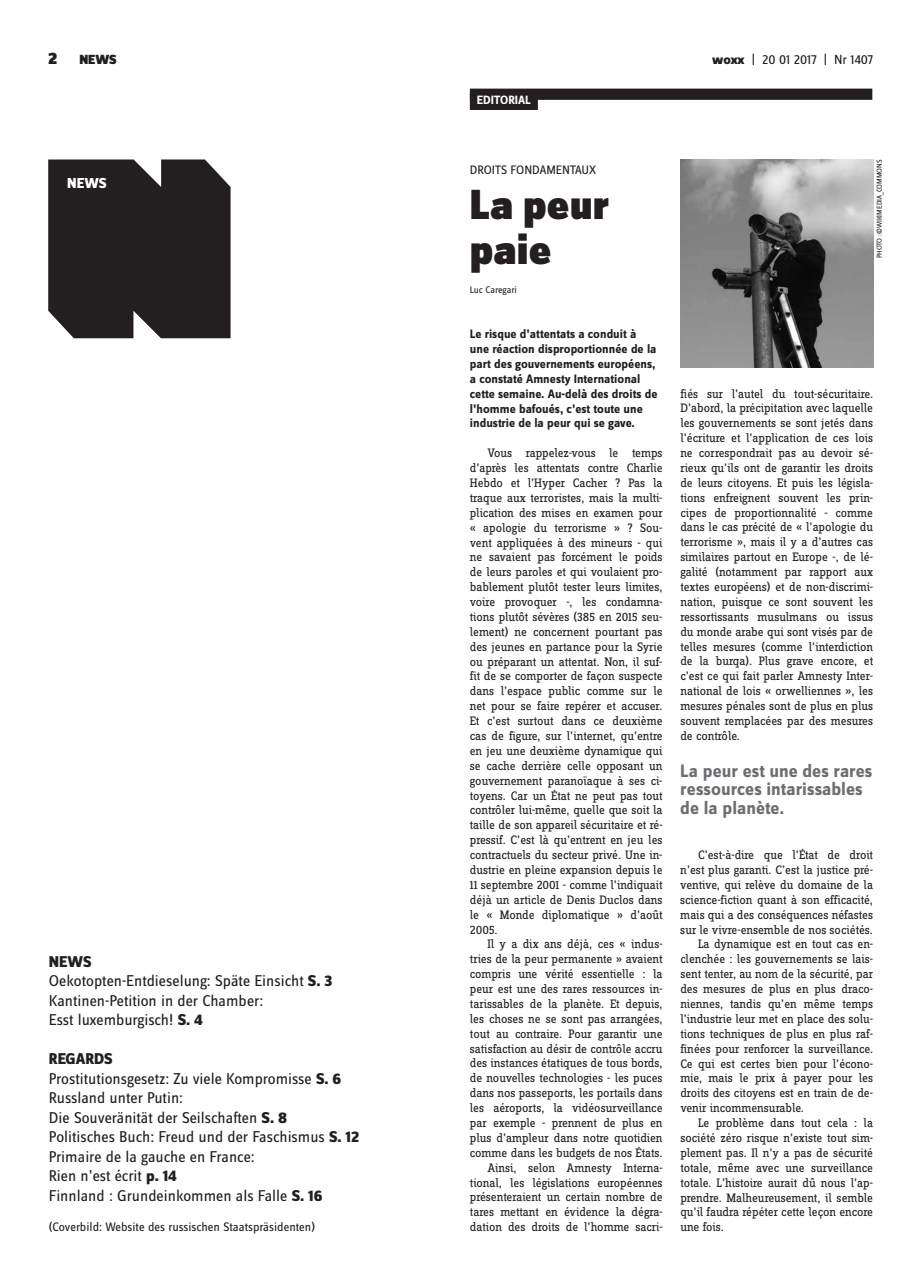
<style>
.page{position:relative;width:922px;height:1276px;background:#fff}
.page>*{position:absolute;margin:0;border:0;box-sizing:border-box;transform-origin:0 0}
.t1{font:900 43.75px/44.6px "Zine Sans Dis";color:#231f20}
.t2{font:700 18.75px/18.8px "Zine Sans Dis";color:#6d6e71}
.t3{font:900 17.5px "Zine Sans Dis";color:#231f20}
.t4{font:16.25px/19.5px "Zine Sans Dis";color:#231f20}
.t5{font:800 15px "Zine Sans Dis";color:#fff}
.t6{font:13.75px "Zine Sans Dis";letter-spacing:-.01em;color:#231f20}
.t7{font:900 13.75px "Zine Sans Dis";color:#231f20}
.t8{font:12.75px/14.9px "Zine Slab Dis";color:#231f20;text-align:justify}
.t9{font:700 12.75px/14.9px "Zine Sans Dis";color:#231f20}
.t10{font:12.75px "Zine Sans Dis";color:#231f20}
.t11{font:700 12.5px "Zine Sans Dis";color:#fff}
.t12{font:10px "Zine Sans Dis";color:#231f20}
.t13{font:7.5px "Zine Sans Dis";color:#231f20}
.s1{font-weight:800}
</style>
<div class="page">
<div style="left:469px;top:89px;width:403px;height:11px;background:#231f20"></div>
<div style="left:48px;top:159px;width:182px;height:179px;background:#231f20"></div>
<div style="left:469px;top:94px;width:68px;height:16px;background:#231f20"></div>
<img style="left:680px;top:159px;width:192px;height:209px">
<h3 class="t3" style="left:48px;top:49px;width:11px">2</h3>
<p class="t7" style="left:79px;top:53px;width:39px">NEWS</p>
<p class="t6" style="left:712px;top:53px;width:162px"><span class="s1">woxx</span> | 20 01 2017 | Nr 1407</p>
<p class="t5" style="left:67px;top:175px;width:41px">NEWS</p>
<p class="t4" style="left:49px;top:952px;width:285px"><span class="s1">NEWS<br></span>Oekotopten-Entdieselung: Späte Einsicht <span class="s1">S. 3<br></span>Kantinen-Petition in der Chamber:<br>Esst luxemburgisch! <span class="s1">S. 4</span></p>
<p class="t4" style="left:49px;top:1050px;width:311px"><span class="s1">REGARDS<br></span>Prostitutionsgesetz: Zu viele Kompromisse <span class="s1">S. 6<br></span>Russland unter Putin:<br>Die Souveränität der Seilschaften <span class="s1">S. 8<br></span>Politisches Buch: Freud und der Faschismus <span class="s1">S. 12<br></span>Primaire de la gauche en France:<br>Rien n’est écrit <span class="s1">p. 14<br></span>Finnland : Grundeinkommen als Falle <span class="s1">S. 16</span></p>
<p class="t10" style="left:49px;top:1220px;width:267px">(Coverbild: Website des russischen Staatspräsidenten)</p>
<p class="t11" style="left:477px;top:93px;width:55px">EDITORIAL</p>
<p class="t10" style="left:470px;top:163px;width:128px">Droits fondamentaux</p>
<h1 class="t1" style="left:469px;top:185px;width:140px">La peur paie</h1>
<p class="t12" style="left:469px;top:285px;width:49px">Luc Caregari</p>
<p class="t9" style="left:469px;top:327px;width:189px">Le risque d’attentats a conduit à une réaction disproportionnée de la part des gouvernements européens, a constaté Amnesty International cette semaine. Au-delà des droits de l’homme bafoués, c’est toute une industrie de la peur qui se gave.</p>
<p class="t8" style="left:469px;top:446px;width:194px;text-indent:18px">Vous rappelez-vous le temps d’après les attentats contre Charlie Hebdo et l’Hyper Cacher ? Pas la traque aux terroristes, mais la multi&shy;plication des mises en examen pour « apologie du terrorisme » ? Sou&shy;vent appliquées à des mineurs - qui ne savaient pas forcément le poids de leurs paroles et qui voulaient pro&shy;bablement plutôt tester leurs limites, voire provoquer -, les condamna&shy;tions plutôt sévères (385 en 2015 seu&shy;lement) ne concernent pourtant pas des jeunes en partance pour la Syrie ou préparant un attentat. Non, il suf&shy;fit de se comporter de façon suspecte dans l’espace public comme sur le net pour se faire repérer et accuser.<br>Et c’est surtout dans ce deuxième cas de figure, sur l’internet, qu’entre en jeu une deuxième dynamique qui se cache derrière celle opposant un gouvernement paranoïaque à ses ci&shy;toyens. Car un État ne peut pas tout contrôler lui-même, quelle que soit la taille de son appareil sécuritaire et ré&shy;pressif. C’est là qu’entrent en jeu les contractuels du secteur privé. Une in&shy;dustrie en pleine expansion depuis le 11 septembre 2001 - comme l’indiquait déjà un article de Denis Duclos dans le « Monde diplomatique » d’août 2005.</p>
<p class="t8" style="left:470px;top:937px;width:194px;text-align:right">Il y a dix ans déjà, ces « indus&shy;tries de la peur permanente » avaient compris une vérité essentielle : la peur est une des rares ressources in&shy;tarissables de la planète. Et depuis, les choses ne se sont pas arrangées, tout au contraire. Pour garantir une satisfaction au désir de contrôle accru des instances étatiques de tous bords, de nouvelles technologies - les puces dans nos passeports, les portails dans les aéroports, la vidéosurveillance par exemple - prennent de plus en plus d’ampleur dans notre quotidien comme dans les budgets de nos États.<br>Ainsi, selon Amnesty Interna&shy;tional, les législations européennes présenteraient un certain nombre de tares mettant en évidence la dégra&shy;dation des droits de l’homme sacri-</p>
<p class="t13" style="left:875px;top:258px;width:100px;rotate:-90deg">photo :©wikimedia_commons</p>
<p class="t8" style="left:680px;top:387px;width:194px">fiés sur l’autel du tout-sécuritaire.<br>D’abord, la précipitation avec laquelle les gouvernements se sont jetés dans l’écriture et l’application de ces lois ne correspondrait pas au devoir sé&shy;rieux qu’ils ont de garantir les droits de leurs citoyens. Et puis les législa&shy;tions enfreignent souvent les prin&shy;cipes de proportionnalité - comme dans le cas précité de « l’apologie du terrorisme », mais il y a d’autres cas similaires partout en Europe -, de lé&shy;galité (notamment par rapport aux textes européens) et de non-discrimi&shy;nation, puisque ce sont souvent les ressortissants musulmans ou issus du monde arabe qui sont visés par de telles mesures (comme l’interdiction de la burqa). Plus grave encore, et c’est ce qui fait parler Amnesty Inter&shy;national de lois « orwelliennes », les mesures pénales sont de plus en plus souvent remplacées par des mesures de contrôle.</p>
<h2 class="t2" style="left:680px;top:762px;width:193px">La peur est une des rares ressources intarissables de la planète.</h2>
<p class="t8" style="left:698px;top:848px;width:176px">C’est-à-dire que l’État de droit</p>
<p class="t8" style="left:680px;top:863px;width:194px">n’est plus garanti. C’est la justice pré-</p>
<p class="t8" style="left:680px;top:878px;width:194px">ventive, qui relève du domaine de la</p>
<p class="t8" style="left:680px;top:893px;width:194px">science-fiction quant à son efficacité,</p>
<p class="t8" style="left:680px;top:908px;width:194px">mais qui a des conséquences néfastes</p>
<p class="t8" style="left:680px;top:922px;width:194px">sur le vivre-ensemble de nos sociétés.</p>
<p class="t8" style="left:698px;top:937px;width:176px">La dynamique est en tout cas en-</p>
<p class="t8" style="left:680px;top:952px;width:194px">clenchée : les gouvernements se lais-</p>
<p class="t8" style="left:680px;top:967px;width:194px">sent tenter, au nom de la sécurité, par</p>
<p class="t8" style="left:680px;top:982px;width:194px">des mesures de plus en plus draco-</p>
<p class="t8" style="left:680px;top:997px;width:194px">niennes, tandis qu’en même temps</p>
<p class="t8" style="left:680px;top:1012px;width:194px">l’industrie leur met en place des solu-</p>
<p class="t8" style="left:680px;top:1027px;width:194px">tions techniques de plus en plus raf-</p>
<p class="t8" style="left:680px;top:1041px;width:194px">finées pour renforcer la surveillance.</p>
<p class="t8" style="left:680px;top:1056px;width:194px">Ce qui est certes bien pour l’écono-</p>
<p class="t8" style="left:680px;top:1071px;width:194px">mie, mais le prix à payer pour les</p>
<p class="t8" style="left:680px;top:1086px;width:194px">droits des citoyens est en train de de-</p>
<p class="t8" style="left:680px;top:1101px;width:125px">venir incommensurable.</p>
<p class="t8" style="left:698px;top:1116px;width:176px">Le problème dans tout cela : la</p>
<p class="t8" style="left:680px;top:1131px;width:194px">société zéro risque n’existe tout sim-</p>
<p class="t8" style="left:680px;top:1146px;width:194px">plement pas. Il n’y a pas de sécurité</p>
<p class="t8" style="left:680px;top:1160px;width:194px">totale, même avec une surveillance</p>
<p class="t8" style="left:680px;top:1175px;width:194px">totale. L’histoire aurait dû nous l’ap-</p>
<p class="t8" style="left:680px;top:1190px;width:194px">prendre. Malheureusement, il semble</p>
<p class="t8" style="left:680px;top:1205px;width:194px">qu’il faudra répéter cette leçon encore</p>
<p class="t8" style="left:680px;top:1220px;width:45px">une fois.</p>
</div>
